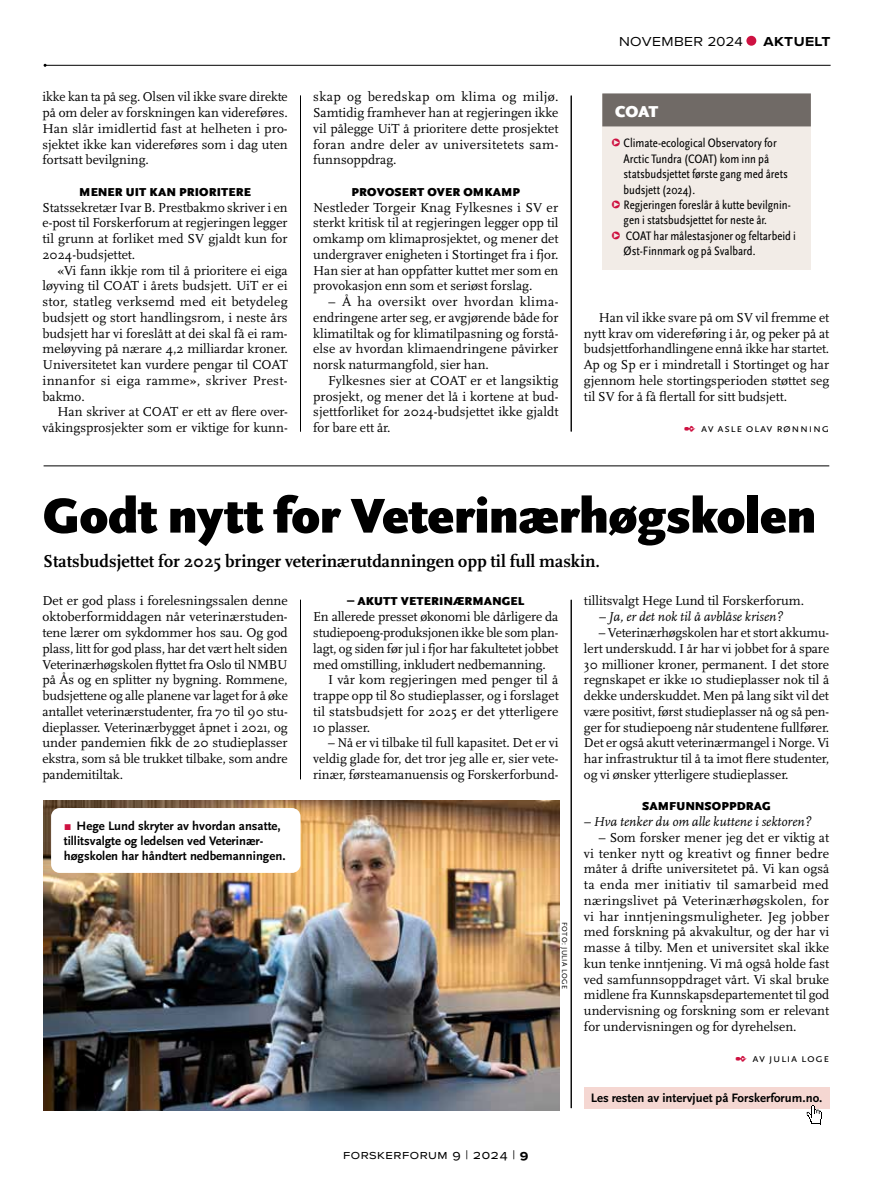
<style>
.page{position:relative;width:893px;height:1191px;background:#fff}
.page>*{position:absolute;margin:0;border:0;box-sizing:border-box;transform-origin:0 0}
.t1{font:900 51px "Scala Sans OT";letter-spacing:-.005em;color:#000}
.t2{font:700 18px "Scala OT";color:#000}
.t3{font:900 16.5px "Scala Sans OT";color:#fff}
.t4{font:13.5px/15.8px "Scala OT";color:#000;text-align:justify}
.t5{font:italic 13.5px "Scala OT";color:#000}
.t6{font:13.5px "Proxima Nova Wide";letter-spacing:.03em;color:#000}
.t7{font:700 13.5px "Proxima Nova Wide";letter-spacing:.03em;color:#000}
.t8{font:condensed 12.75px/15.5px "Scala Sans OT";color:#000}
.t9{font:700 12.75px/15px "Scala Sans OT";color:#000}
.t10{font:12.75px "Proxima Nova Wide";letter-spacing:.04em;color:#000}
.t11{font:900 12px "Scala Sans OT";letter-spacing:.01em;color:#000}
.t12{font:12px "Scala Sans OT";letter-spacing:.05em;color:#000}
.t13{font:7.5px "Scala Sans OT";letter-spacing:.05em;color:#000}
.s1{color:#ce1141}
.s2{font-weight:400;color:#ce1141}
.s3{font-weight:700}
</style>
<div class="page">
<hr style="left:300px;top:96px;width:1px;height:335px;background:#000">
<hr style="left:571px;top:96px;width:1px;height:335px;background:#000">
<hr style="left:44px;top:465px;width:785px;height:1px;background:#000">
<hr style="left:300px;top:600px;width:1px;height:179px;background:#000">
<hr style="left:571px;top:600px;width:1px;height:508px;background:#000">
<img style="left:44px;top:800px;width:515px;height:310px">
<div style="left:584px;top:1087px;width:245px;height:22px;background:#f5d7d2"></div>
<svg style="left:807px;top:1105px;width:15px;height:19px"></svg>
<div style="left:51px;top:808px;width:249px;height:65px;background:#fff;border-radius:9px"></div>
<div style="left:602px;top:94px;width:209px;height:176px;background:#f2ece7"></div>
<div style="left:602px;top:93px;width:209px;height:33px;background:#706a66"></div>
<hr style="left:45px;top:65px;width:786px;height:1px;background:#000">
<div style="left:746px;top:36px;width:10px;height:10px;background:#ce1141;border-radius:50%"></div>
<p class="t4" style="left:43px;top:89px;width:247px">ikke kan ta på seg. Olsen vil ikke svare direkte på om deler av forskningen kan videreføres.<br>Han slår imidlertid fast at helheten i pro&shy;sjektet ikke kan videreføres som i dag uten fortsatt bevilgning.</p>
<p class="t11" style="left:79px;top:185px;width:173px">MENER UIT KAN PRIORITERE</p>
<p class="t4" style="left:43px;top:199px;width:247px">Statssekretær Ivar B. Prestbakmo skriver i en e-post til Forskerforum at regjeringen legger til grunn at forliket med SV gjaldt kun for 2024-budsjettet.</p>
<p class="t4" style="left:43px;top:262px;width:247px;text-indent:15px">«Vi fann ikkje rom til å prioritere ei eiga løyving til COAT i årets budsjett. UiT er ei stor, statleg verksemd med eit betydeleg budsjett og stort handlingsrom, i neste års budsjett har vi foreslått at dei skal få ei ram&shy;meløyving på nærare 4,2 milliardar kroner.<br>Universitetet kan vurdere pengar til COAT innanfor si eiga ramme», skriver Prest&shy;bakmo.</p>
<p class="t4" style="left:43px;top:404px;width:247px;text-align:right">Han skriver at COAT er ett av flere over-- våkingsprosjekter som er viktige for kunn-</p>
<p class="t4" style="left:313px;top:89px;width:247px">skap og beredskap om klima og miljø.<br>Samtidig framhever han at regjeringen ikke vil pålegge UiT å prioritere dette prosjektet foran andre deler av universitetets sam&shy;funnsoppdrag.</p>
<p class="t11" style="left:352px;top:185px;width:170px">PROVOSERT OVER OMKAMP</p>
<p class="t4" style="left:313px;top:199px;width:247px">Nestleder Torgeir Knag Fylkesnes i SV er sterkt kritisk til at regjeringen legger opp til omkamp om klimaprosjektet, og mener det undergraver enigheten i Stortinget fra i fjor.<br>Han sier at han oppfatter kuttet mer som en provokasjon enn som et seriøst forslag.</p>
<p class="t4" style="left:313px;top:294px;width:247px;text-indent:15px">− Å ha oversikt over hvordan klima&shy;endringene arter seg, er avgjørende både for klimatiltak og for klimatilpasning og forstå&shy;else av hvordan klimaendringene påvirker norsk naturmangfold, sier han.</p>
<p class="t4" style="left:313px;top:373px;width:247px;text-indent:15px">Fylkesnes sier at COAT er et langsiktig prosjekt, og mener det lå i kortene at bud&shy;sjettforliket for 2024-budsjettet ikke gjaldt for bare ett år.</p>
<p class="t6" style="left:619px;top:31px;width:126px">NOVEMBER 2024</p>
<p class="t7" style="left:763px;top:31px;width:69px">AKTUELT</p>
<p class="t3" style="left:615px;top:102px;width:45px">COAT</p>
<p class="t8" style="left:624px;top:135px;width:166px;text-indent:-13px"><span class="s1">❑</span> Climate-ecological Observatory for<br>Arctic Tundra (COAT) kom inn på statsbudsjettet første gang med årets budsjett (2024).</p>
<p class="t8" style="left:624px;top:197px;width:169px;text-indent:-13px"><span class="s1">❑</span> Regjeringen foreslår å kutte bevilgnin&shy;gen i statsbudsjettet for neste år.</p>
<p class="t8" style="left:624px;top:228px;width:174px;text-indent:-13px"><span class="s1">❑</span> COAT har målestasjoner og feltarbeid i<br>Øst-Finnmark og på Svalbard.</p>
<p class="t4" style="left:584px;top:310px;width:247px;text-indent:15px">Han vil ikke svare på om SV vil fremme et nytt krav om videreføring i år, og peker på at budsjettforhandlingene ennå ikke har startet.<br>Ap og Sp er i mindretall i Stortinget og har gjennom hele stortingsperioden støttet seg til SV for å få flertall for sitt budsjett.</p>
<p class="t12" style="left:684px;top:422px;width:147px"><span class="s1">✒</span> Av Asle Olav Rønning</p>
<h1 class="t1" style="left:43px;top:487px;width:775px">Godt nytt for Veterinærhøgskolen</h1>
<h2 class="t2" style="left:43px;top:551px;width:559px">Statsbudsjettet for 2025 bringer veterinærutdanningen opp til full maskin.</h2>
<p class="t4" style="left:43px;top:593px;width:247px">Det er god plass i forelesningssalen denne oktoberformiddagen når veterinærstuden&shy;tene lærer om sykdommer hos sau. Og god plass, litt for god plass, har det vært helt siden Veterinærhøgskolen flyttet fra Oslo til NMBU på Ås og en splitter ny bygning. Rommene, budsjettene og alle planene var laget for å øke antallet veterinærstudenter, fra 70 til 90 stu&shy;dieplasser. Veterinærbygget åpnet i 2021, og under pandemien fikk de 20 studieplasser ekstra, som så ble trukket tilbake, som andre pandemitiltak.</p>
<p class="t11" style="left:347px;top:595px;width:179px">– AKUTT VETERINÆRMANGEL</p>
<p class="t4" style="left:313px;top:609px;width:247px">En allerede presset økonomi ble dårligere da</p>
<p class="t4" style="left:313px;top:625px;width:247px">studiepoeng-produksjonen ikke ble som plan-</p>
<p class="t4" style="left:313px;top:640px;width:247px">lagt, og siden før jul i fjor har fakultetet jobbet</p>
<p class="t4" style="left:313px;top:656px;width:234px">med omstilling, inkludert nedbemanning.</p>
<p class="t4" style="left:328px;top:672px;width:232px">I vår kom regjeringen med penger til å</p>
<p class="t4" style="left:313px;top:688px;width:247px">trappe opp til 80 studieplasser, og i forslaget</p>
<p class="t4" style="left:313px;top:703px;width:247px">til statsbudsjett for 2025 er det ytterligere</p>
<p class="t4" style="left:313px;top:719px;width:58px">10 plasser.</p>
<p class="t4" style="left:313px;top:735px;width:247px;text-indent:15px">– Nå er vi tilbake til full kapasitet. Det er vi veldig glade for, det tror jeg alle er, sier vete&shy;rinær, førsteamanuensis og Forskerforbund-</p>
<p class="t9" style="left:64px;top:818px;width:223px"><span class="s2">▪</span> Hege Lund skryter av hvordan ansatte, tillitsvalgte og ledelsen ved Veterinær-- høgskolen har håndtert nedbemanningen.</p>
<p class="t13" style="left:569px;top:921px;width:69px;rotate:90deg">FOTO: JULIA LOGE</p>
<p class="t4" style="left:584px;top:593px;width:222px">tillitsvalgt Hege Lund til Forskerforum.</p>
<p class="t5" style="left:599px;top:609px;width:185px">– Ja, er det nok til å avblåse krisen?</p>
<p class="t4" style="left:584px;top:625px;width:247px;text-indent:15px">– Veterinærhøgskolen har et stort akkumu&shy;lert underskudd. I år har vi jobbet for å spare 30 millioner kroner, permanent. I det store regnskapet er ikke 10 studieplasser nok til å dekke underskuddet. Men på lang sikt vil det være positivt, først studieplasser nå og så pen&shy;ger for studiepoeng når studentene fullfører.<br>Det er også akutt veterinærmangel i Norge. Vi har infrastruktur til å ta imot flere studenter, og vi ønsker ytterligere studieplasser.</p>
<p class="t11" style="left:642px;top:799px;width:130px">SAMFUNNSOPPDRAG</p>
<p class="t5" style="left:584px;top:814px;width:229px">– Hva tenker du om alle kuttene i sektoren?</p>
<p class="t4" style="left:584px;top:829px;width:247px;text-indent:15px">– Som forsker mener jeg det er viktig at vi tenker nytt og kreativt og finner bedre måter å drifte universitetet på. Vi kan også ta enda mer initiativ til samarbeid med næringslivet på Veterinærhøgskolen, for vi har inntjeningsmuligheter. Jeg jobber med forskning på akvakultur, og der har vi masse å tilby. Men et universitet skal ikke kun tenke inntjening. Vi må også holde fast ved samfunnsoppdraget vårt. Vi skal bruke midlene fra Kunnskapsdepartementet til god undervisning og forskning som er relevant for undervisningen og for dyrehelsen.</p>
<p class="t12" style="left:736px;top:1052px;width:95px"><span class="s1">✒</span> Av Julia Loge</p>
<p class="t9" style="left:591px;top:1090px;width:233px">Les resten av intervjuet på Forskerforum.no.</p>
<p class="t10" style="left:343px;top:1144px;width:187px">forskerforum 9 | 2024 | <span class="s3">9</span></p>
</div>
